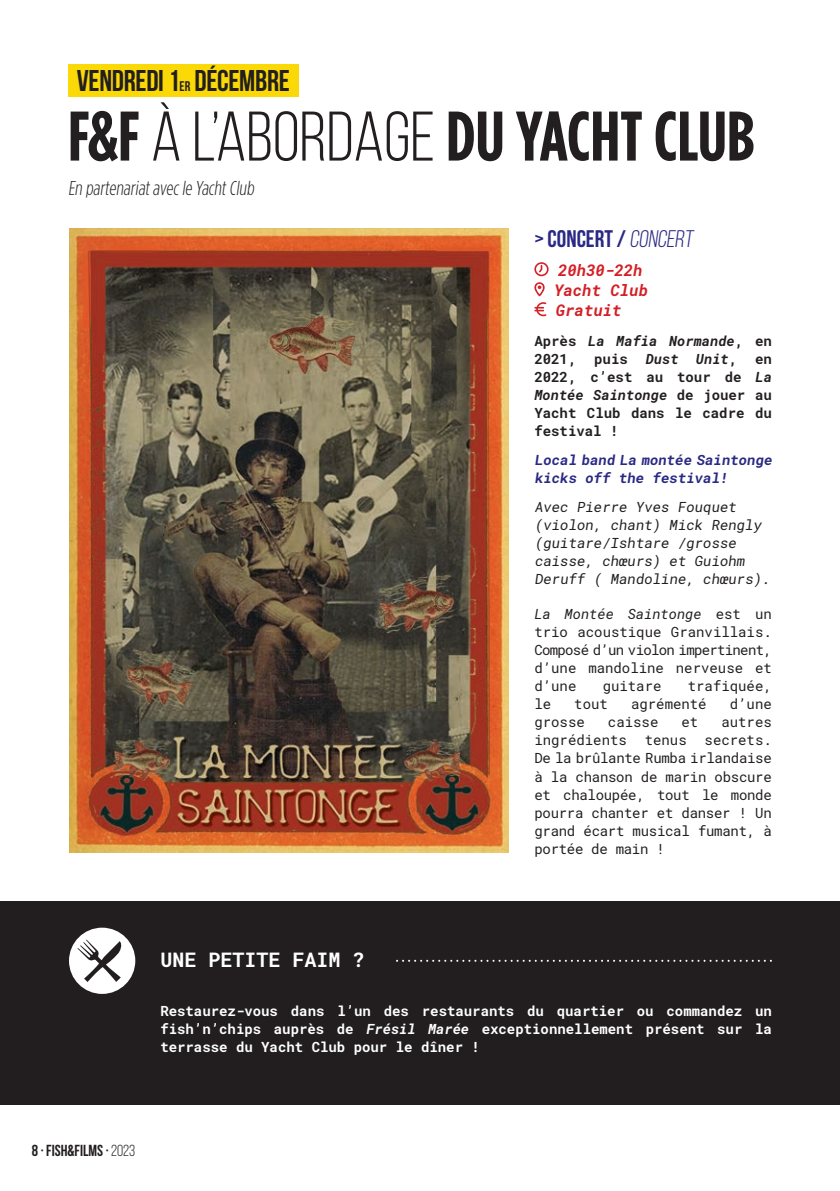
<style>
.page{position:relative;width:840px;height:1191px;background:#fff}
.page>*{position:absolute;margin:0;border:0;box-sizing:border-box;transform-origin:0 0}
.t1{font:700 70px "Gotham Condensed";color:#231f20}
.t2{font:700 30px "Bebas Neue";letter-spacing:-.01em;color:#231f20}
.t3{font:700 24px "Bebas Neue";color:#2a2983}
.t4{font:300 20px "Gotham Condensed";color:#231f20}
.t5{font:700 20px "Roboto Mono";color:#fff}
.t6{font:italic 700 16px/20px "Roboto Mono";color:#d41f26}
.t7{font:700 16px "Bebas Neue";color:#231f20}
.t8{font:14px/18px "Roboto Mono";color:#231f20;text-align:justify}
.t9{font:700 14px/18px "Roboto Mono";color:#fff;text-align:justify}
.t10{font:700 14px/18px "Roboto Mono";color:#231f20;text-align:justify}
.t11{font:700 14px/18px "Roboto Mono";color:#2a2983}
.t12{font:italic 700 14px/18px "Roboto Mono";color:#231f20}
.s1{font-size:14px}
.s2{font-family:"Bebas Neue";font-weight:400}
.s3{font-weight:400}
.s4{font-style:normal}
.s5{font-style:italic}
.s6{font-family:"Gotham HTF";font-stretch:condensed}
</style>
<div class="page">
<div style="left:0;top:901px;width:839px;height:204px;background:#221e1f"></div>
<hr style="left:839px;top:901px;width:1px;height:204px;background:#fad906">
<svg style="left:396px;top:959px;width:375px;height:2px"></svg>
<div style="left:68px;top:65px;width:230px;height:32px;background:#fad906"></div>
<svg style="left:534px;top:262px;width:14px;height:14px"></svg>
<svg style="left:534px;top:282px;width:11px;height:14px"></svg>
<svg style="left:534px;top:302px;width:12px;height:14px"></svg>
<div style="left:69px;top:927px;width:66px;height:67px;background:#fff;border-radius:50%"></div>
<svg style="left:77px;top:939px;width:45px;height:43px"></svg>
<img style="left:69px;top:229px;width:439px;height:623px">
<h2 class="t2" style="left:77px;top:64px;width:214px">VENDREDI 1<span class="s1">ER</span> DÉCEMBRE</h2>
<h1 class="t1" style="left:68px;top:95px;width:687px">F&amp;F <span class="s2">à L’ABORDAGE</span> DU YACHT CLUB</h1>
<h3 class="t4" style="left:68px;top:177px;width:190px">En partenariatavecle YachtClub</h3>
<h3 class="t3" style="left:534px;top:225px;width:163px">&gt; CONCERT / <span class="s3">CONCERT</span></h3>
<p class="t6" style="left:553px;top:260px;width:95px">20h30-22h<br>Yacht Club<br>Gratuit</p>
<p class="t12" style="left:534px;top:331px;width:239px"><span class="s4">Après</span> La Mafia Normande<span class="s4">, en<br>2021,</span></p>
<p class="t10" style="left:594px;top:349px;width:35px">puis</p>
<p class="t12" style="left:645px;top:349px;width:93px">Dust Unit<span class="s4">,</span></p>
<p class="t10" style="left:534px;top:349px;width:239px;text-indent:220px">en 2022, c’est au tour de <span class="s5">La Montée Saintonge</span> de jouer au Yacht Club dans le cadre du festival !</p>
<p class="t11" style="left:534px;top:450px;width:241px">Local band La montée Saintonge kicks off the festival!</p>
<p class="t8" style="left:534px;top:498px;width:239px;text-align:left">Avec Pierre Yves Fouquet (violon, chant) Mick Rengly (guitare/Ishtare /grosse caisse, chœurs) et Guiohm<br>Deruff ( Mandoline, chœurs).</p>
<p class="t8" style="left:534px;top:605px;width:239px"><span class="s5">La Montée Saintonge</span> est un trio acoustique Granvillais.<br>Composé d’un violon impertinent, d’une mandoline nerveuse et d’une</p>
<p class="t8" style="left:602px;top:677px;width:60px">guitare</p>
<p class="t8" style="left:687px;top:677px;width:86px">trafiquée,</p>
<h3 class="t5" style="left:160px;top:945px;width:206px">UNE PETITE FAIM ?</h3>
<p class="t8" style="left:534px;top:695px;width:18px">le</p>
<p class="t8" style="left:574px;top:695px;width:35px">tout</p>
<p class="t8" style="left:630px;top:695px;width:77px">agrémenté</p>
<p class="t8" style="left:729px;top:695px;width:44px">d’une</p>
<p class="t8" style="left:534px;top:713px;width:52px">grosse</p>
<p class="t8" style="left:607px;top:713px;width:52px">caisse</p>
<p class="t8" style="left:681px;top:713px;width:18px">et</p>
<p class="t8" style="left:721px;top:713px;width:52px">autres</p>
<p class="t8" style="left:534px;top:731px;width:94px">ingrédients</p>
<p class="t8" style="left:644px;top:731px;width:44px">tenus</p>
<p class="t8" style="left:534px;top:731px;width:239px;text-indent:170px">secrets.<br>De la brûlante Rumba irlandaise à la chanson de marin obscure et chaloupée, tout le monde pourra chanter et danser ! Un grand écart musical fumant, à portée de main !</p>
<p class="t9" style="left:160px;top:1001px;width:612px">Restaurez-vous dans l’un des restaurants du quartier ou commandez un fish’n’chips auprès de <span class="s5">Frésil Marée</span> exceptionnellement présent sur la terrasse du Yacht Club pour le dîner !</p>
<p class="t7" style="left:32px;top:1141px;width:105px">8 · FISH<span class="s6">&amp;</span>FILMS · <span class="s3">2023</span></p>
</div>
